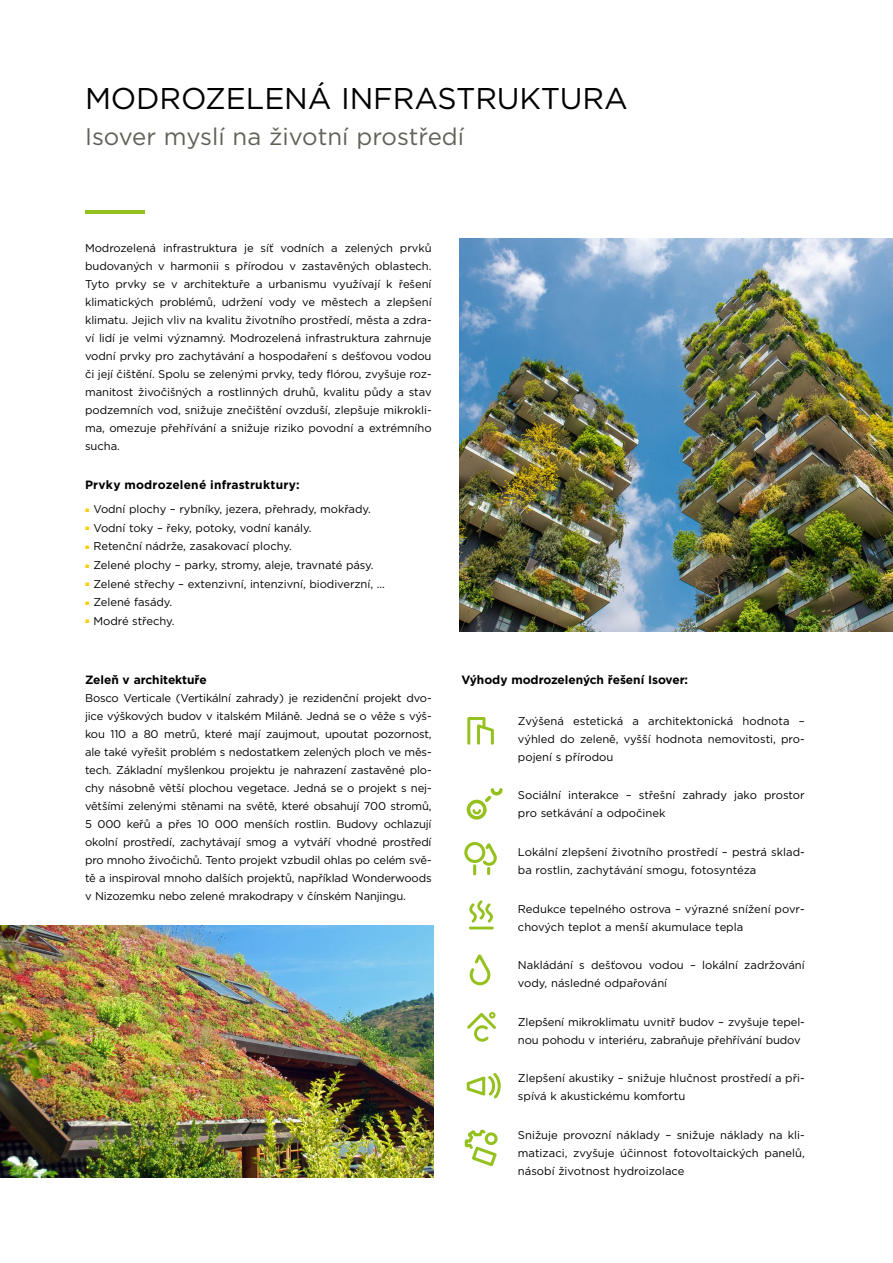
<style>
.page{position:relative;width:893px;height:1263px;background:#fff}
.page>*{position:absolute;margin:0;border:0;box-sizing:border-box;transform-origin:0 0}
.t1{font:30px "Gotham";letter-spacing:-.005em;color:#000}
.t2{font:24px "Gotham";color:#636259}
.t3{font:700 12px "Gotham";letter-spacing:-.005em;color:#000}
.t4{font:700 12px "Gotham";letter-spacing:.015em;color:#000}
.t5{font:11.25px/18px "Gotham";letter-spacing:-.005em;color:#000}
.s1{font-family:"Arial";font-size:7.5px;color:#fc0}
</style>
<div class="page">
<hr style="left:85px;top:210px;width:60px;height:4px;background:#95c11f">
<img style="left:0;top:926px;width:434px;height:252px">
<img style="left:459px;top:238px;width:434px;height:393px">
<svg style="left:467px;top:717px;width:27px;height:28px"></svg>
<svg style="left:467px;top:788px;width:36px;height:32px"></svg>
<svg style="left:464px;top:842px;width:33px;height:33px"></svg>
<hr style="left:469px;top:926px;width:25px;height:3px;background:#95c11f">
<svg style="left:469px;top:900px;width:24px;height:22px"></svg>
<svg style="left:469px;top:954px;width:22px;height:31px"></svg>
<svg style="left:467px;top:1012px;width:29px;height:30px"></svg>
<svg style="left:467px;top:1073px;width:34px;height:25px"></svg>
<svg style="left:464px;top:1129px;width:34px;height:38px"></svg>
<h1 class="t1" style="left:85px;top:79px;width:544px">MODROZELENÁ INFRASTRUKTURA</h1>
<h2 class="t2" style="left:85px;top:121px;width:381px">Isover myslí na životní prostředí</h2>
<p class="t5" style="left:85px;top:239px;width:348px;text-align:justify">Modrozelená infrastruktura je síť vodních a zelených prvků budovaných v harmonii s přírodou v zastavěných oblastech.<br>Tyto prvky se v architektuře a urbanismu využívají k řešení klimatických problémů, udržení vody ve městech a zlepšení klimatu. Jejich vliv na kvalitu životního prostředí, města a zdra&shy;ví lidí je velmi významný. Modrozelená infrastruktura zahrnuje vodní prvky pro zachytávání a hospodaření s dešťovou vodou či její čištění. Spolu se zelenými prvky, tedy flórou, zvyšuje roz&shy;manitost živočišných a rostlinných druhů, kvalitu půdy a stav podzemních vod, snižuje znečištění ovzduší, zlepšuje mikrokli&shy;ma, omezuje přehřívání a snižuje riziko povodní a extrémního sucha.</p>
<p class="t4" style="left:85px;top:477px;width:216px">Prvky modrozelené infrastruktury:</p>
<p class="t5" style="left:85px;top:500px;width:287px"><span class="s1">■</span> Vodní plochy – rybníky, jezera, přehrady, mokřady.</p>
<p class="t5" style="left:85px;top:518px;width:228px"><span class="s1">■</span> Vodní toky – řeky, potoky, vodní kanály.</p>
<p class="t5" style="left:85px;top:537px;width:208px"><span class="s1">■</span> Retenční nádrže, zasakovací plochy.</p>
<p class="t5" style="left:85px;top:556px;width:290px"><span class="s1">■</span> Zelené plochy – parky, stromy, aleje, travnaté pásy.</p>
<p class="t5" style="left:85px;top:574px;width:301px"><span class="s1">■</span> Zelené střechy – extenzivní, intenzivní, biodiverzní, ...</p>
<p class="t5" style="left:85px;top:593px;width:89px"><span class="s1">■</span> Zelené fasády.</p>
<p class="t5" style="left:85px;top:612px;width:91px"><span class="s1">■</span> Modré střechy.</p>
<p class="t3" style="left:85px;top:672px;width:123px">Zeleň v architektuře</p>
<p class="t5" style="left:85px;top:689px;width:348px;text-align:justify">Bosco Verticale (Vertikální zahrady) je rezidenční projekt dvo&shy;jice výškových budov v italském Miláně. Jedná se o věže s výš&shy;kou 110 a 80 metrů, které mají zaujmout, upoutat pozornost, ale také vyřešit problém s nedostatkem zelených ploch ve měs&shy;tech. Základní myšlenkou projektu je nahrazení zastavěné plo&shy;chy násobně větší plochou vegetace. Jedná se o projekt s nej&shy;většími zelenými stěnami na světě, které obsahují 700 stromů, 5 000 keřů a přes 10 000 menších rostlin. Budovy ochlazují okolní prostředí, zachytávají smog a vytváří vhodné prostředí pro mnoho živočichů. Tento projekt vzbudil ohlas po celém svě&shy;tě a inspiroval mnoho dalších projektů, například Wonderwoods v Nizozemku nebo zelené mrakodrapy v čínském Nanjingu.</p>
<p class="t3" style="left:461px;top:672px;width:228px">Výhody modrozelených řešení Isover:</p>
<p class="t5" style="left:518px;top:712px;width:288px;text-align:justify">Zvýšená estetická a architektonická hodnota – výhled do zeleně, vyšší hodnota nemovitosti, pro&shy;pojení s přírodou</p>
<p class="t5" style="left:518px;top:786px;width:288px">Sociální interakce – střešní zahrady jako prostor pro setkávání a odpočinek</p>
<p class="t5" style="left:518px;top:843px;width:288px">Lokální zlepšení životního prostředí – pestrá sklad&shy;ba rostlin, zachytávání smogu, fotosyntéza</p>
<p class="t5" style="left:518px;top:899px;width:288px">Redukce tepelného ostrova – výrazné snížení povr&shy;chových teplot a menší akumulace tepla</p>
<p class="t5" style="left:518px;top:956px;width:288px">Nakládání s dešťovou vodou – lokální zadržování vody, následné odpařování</p>
<p class="t5" style="left:518px;top:1012px;width:288px">Zlepšení mikroklimatu uvnitř budov – zvyšuje tepel&shy;nou pohodu v interiéru, zabraňuje přehřívání budov</p>
<p class="t5" style="left:518px;top:1069px;width:288px">Zlepšení akustiky – snižuje hlučnost prostředí a při&shy;spívá k akustickému komfortu</p>
<p class="t5" style="left:518px;top:1125px;width:288px;text-align:justify">Snižuje provozní náklady – snižuje náklady na kli&shy;matizaci, zvyšuje účinnost fotovoltaických panelů, násobí životnost hydroizolace</p>
</div>
